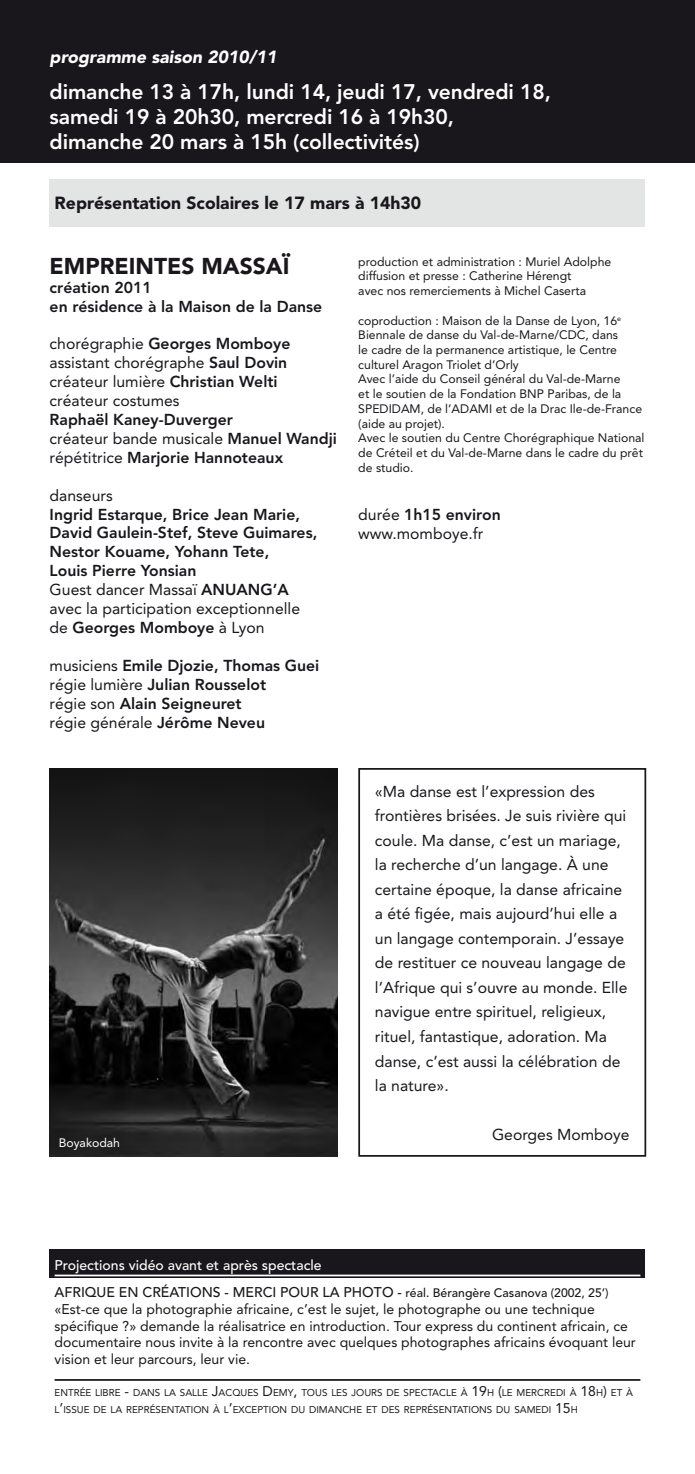
<style>
.page{position:relative;width:695px;height:1474px;background:#fff}
.page>*{position:absolute;margin:0;border:0;box-sizing:border-box;transform-origin:0 0}
.t1{font:900 22.75px "Avenir";letter-spacing:.085em;color:#1a171c}
.t2{font:800 21px/25.2px "Avenir";letter-spacing:-.005em;color:#fff}
.t3{font:900 17.5px "Avenir";color:#1a171c}
.t4{font:italic 900 17.5px "Avenir";color:#fff}
.t5{font:15.75px/24.5px "Avenir";color:#1a171c}
.t6{font:800 15.75px/18.9px "Avenir";color:#1a171c}
.t7{font:14px/16.8px "Avenir";color:#181716}
.t8{font:500 14px/27.3px "Avenir";color:#fff}
.t9{font:12.25px/14.7px "Avenir";color:#1a171c}
.t10{font:12.25px "Avenir";color:#fff}
.t11{font:9.8px/16.8px "Avenir";color:#1a171c}
.s1{font-weight:800}
.s2{font-weight:400}
.s3{color:#1a171c}
.s4{font-size:12.25px;color:#181716}
.s5{font-size:14px}
</style>
<div class="page">
<div style="left:0;top:0;width:694px;height:163px;background:#1a171c"></div>
<div style="left:50px;top:1249px;width:595px;height:28px;background:#1a171c"></div>
<hr style="left:55px;top:1274px;width:585px;height:2px;background:#fff">
<hr style="left:55px;top:1378px;width:585px;height:2px;background:#1a171c">
<div style="left:358px;top:768px;width:288px;height:388px;border:2px solid #1a171c"></div>
<img style="left:50px;top:768px;width:287px;height:388px">
<div style="left:50px;top:179px;width:595px;height:47px;background:#e3e4e4"></div>
<p class="t4" style="left:50px;top:46px;width:229px">programme saison 2010/11</p>
<h2 class="t2" style="left:50px;top:79px;width:503px">dimanche 13 à 17h, lundi 14, jeudi 17, vendredi 18, samedi 19 à 20h30, mercredi 16 à 19h30, dimanche 20 mars à 15h (collectivités)</h2>
<p class="t3" style="left:55px;top:193px;width:368px">Représentation Scolaires le 17 mars à 14h30</p>
<h1 class="t1" style="left:50px;top:252px;width:241px">empreintes massaï</h1>
<p class="t6" style="left:50px;top:278px;width:274px">création 2011<br>en résidence à la Maison de la Danse</p>
<p class="t5" style="left:50px;top:334px;width:242px;line-height:18.9px">chorégraphie <span class="s1">Georges Momboye </span>assistant chorégraphe <span class="s1">Saul Dovin </span>créateur lumière <span class="s1">Christian Welti </span>créateur costumes</p>
<p class="t6" style="left:50px;top:410px;width:289px">Raphaël Kaney-Duverger<br><span class="s2">créateur bande musicale</span> Manuel Wandji <span class="s2">répétitrice</span> Marjorie Hannoteaux</p>
<p class="t5" style="left:50px;top:483px;width:65px">danseurs</p>
<p class="t6" style="left:50px;top:504px;width:269px">Ingrid Estarque, Brice Jean Marie,<br>David Gaulein-Stef, Steve Guimares,<br>Nestor Kouame, Yohann Tete,<br>Louis Pierre Yonsian<br><span class="s2">Guest dancer Massaï</span> ANUANG’A <span class="s2">avec la participation exceptionnelle de</span> Georges Momboye <span class="s2">à Lyon</span></p>
<p class="t6" style="left:50px;top:656px;width:271px"><span class="s2">musiciens</span> Emile Djozie, Thomas Guei <span class="s2">régie lumière</span> Julian Rousselot<br><span class="s2">régie son</span> Alain Seigneuret<br><span class="s2">régie générale</span> Jérôme Neveu</p>
<p class="t10" style="left:59px;top:1135px;width:63px">Boyakodah</p>
<p class="t9" style="left:358px;top:254px;width:254px">production et administration : Muriel Adolphe diffusion et presse : Catherine Hérengt<br>avec nos remerciements à Michel Caserta</p>
<p class="t9" style="left:358px;top:313px;width:288px">coproduction : Maison de la Danse de Lyon, 16<sup>e </sup>Biennale de danse du Val-de-Marne/CDC, dans<br>le cadre de la permanence artistique, le Centre culturel Aragon Triolet d’Orly<br>Avec l’aide du Conseil général du Val-de-Marne<br>et le soutien de la Fondation BNP Paribas, de la SPEDIDAM, de l’ADAMI et de la Drac Ile-de-France (aide au projet).<br>Avec le soutien du Centre Chorégraphique National de Créteil et du Val-de-Marne dans le cadre du prêt de studio.</p>
<p class="t5" style="left:358px;top:505px;width:144px;line-height:18.9px">durée <span class="s1">1h15 environ </span>www.momboye.fr</p>
<p class="t5" style="left:375px;top:779px;width:254px">«Ma danse est l’expression des frontières brisées. Je suis rivière qui coule. Ma danse, c’est un mariage, la recherche d’un langage. À une certaine époque, la danse africaine a été figée, mais aujourd’hui elle a un langage contemporain. J’essaye de restituer ce nouveau langage de l’Afrique qui s’ouvre au monde. Elle navigue entre spirituel, religieux, rituel, fantastique, adoration. Ma danse, c’est aussi la célébration de la nature».</p>
<p class="t5" style="left:492px;top:1122px;width:139px">Georges Momboye</p>
<p class="t8" style="left:55px;top:1251px;width:555px">Projections vidéo avant et après spectacle<br><span class="s3">Afrique en créations - merci pour la photo -</span> <span class="s4">réal. Bérangère Casanova (2002, 25’)</span></p>
<p class="t7" style="left:55px;top:1300px;width:582px">«Est-ce que la photographie africaine, c’est le sujet, le photographe ou une technique spécifique ?» demande la réalisatrice en introduction. Tour express du continent africain, ce documentaire nous invite à la rencontre avec quelques photographes africains évoquant leur vision et leur parcours, leur vie.</p>
<p class="t11" style="left:55px;top:1383px;width:580px">ENTRÉE LIBRE <span class="s5">-</span> DANS LA SALLE <span class="s5">J</span>ACQUES <span class="s5">D</span> EMY<span class="s5">,</span> TOUS LES JOURS DE SPECTACLE À <span class="s5">19</span>H <span class="s5">(</span>LE MERCREDI À <span class="s5">18</span>H<span class="s5">)</span> ET À<br>L<span class="s5">’</span>ISSUE DE LA REPRÉSENTATION À L<span class="s5">’</span>EXCEPTION DU DIMANCHE ET DES REPRÉSENTATIONS DU SAMEDI <span class="s5">15</span>H</p>
</div>
